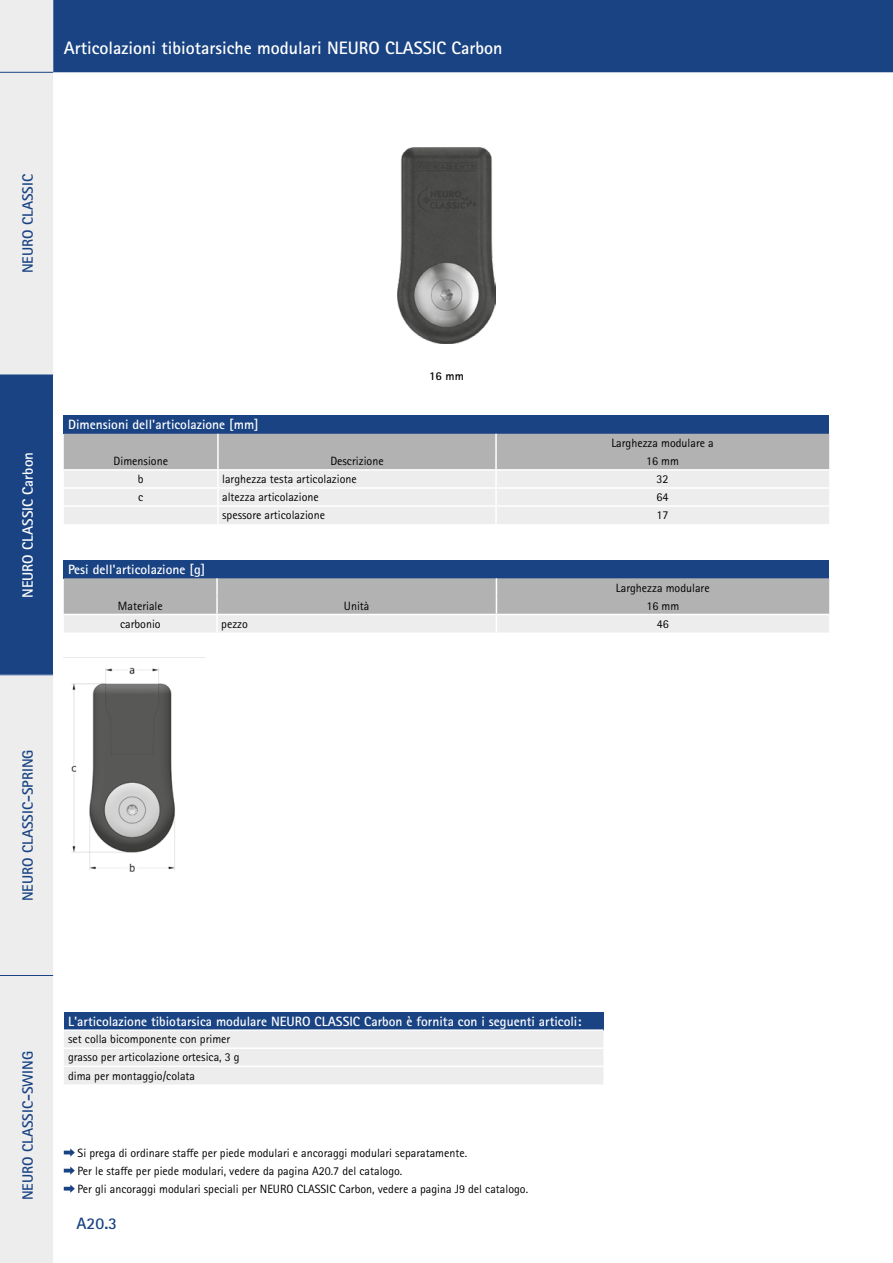
<style>
.page{position:relative;width:893px;height:1263px;background:#fff}
.page>*{position:absolute;margin:0;border:0;box-sizing:border-box;transform-origin:0 0}
.t1{font:700 18px "Rotis Sans Serif Pro";color:#fff}
.t2{font:700 16.5px "Rotis Sans Serif Pro";color:#194383}
.t3{font:700 15px "Rotis Sans Serif Pro";color:#194383}
.t4{font:700 15px "Rotis Sans Serif Pro";color:#fff}
.t5{font:700 13.5px "Rotis Sans Serif Pro";color:#fff}
.t6{font:12px/18px "Rotis Sans Serif Pro";color:#000}
.t7{font:700 12px "Rotis Sans Serif Pro";color:#000}
</style>
<div class="page">
<div style="left:53px;top:0;width:840px;height:72px;background:#194383"></div>
<div style="left:0;top:0;width:53px;height:1263px;background:#ededed"></div>
<div style="left:0;top:375px;width:53px;height:300px;background:#194383"></div>
<hr style="left:0;top:675px;width:53px;height:1px;background:#e9e9f3">
<hr style="left:0;top:975px;width:53px;height:1px;background:#194383">
<hr style="left:0;top:72px;width:53px;height:1px;background:#194383">
<div style="left:64px;top:416px;width:765px;height:18px;background:#194383"></div>
<svg style="left:64px;top:434px;width:765px;height:90px;background:#d7d7d7"></svg>
<div style="left:64px;top:560px;width:765px;height:18px;background:#194383"></div>
<svg style="left:64px;top:578px;width:765px;height:54px;background:#c6c5c6"></svg>
<div style="left:64px;top:1012px;width:539px;height:18px;background:#194383"></div>
<div style="left:64px;top:1031px;width:539px;height:53px;background:#ededed"></div>
<hr style="left:64px;top:1029px;width:539px;height:2px;background:#fff">
<hr style="left:64px;top:1047px;width:539px;height:2px;background:#fff">
<hr style="left:64px;top:1065px;width:539px;height:2px;background:#fff">
<svg style="left:64px;top:1148px;width:11px;height:9px"></svg>
<svg style="left:64px;top:1166px;width:11px;height:9px"></svg>
<svg style="left:64px;top:1184px;width:11px;height:9px"></svg>
<img style="left:397px;top:148px;width:99px;height:195px">
<img style="left:71px;top:667px;width:104px;height:205px">
<h1 class="t1" style="left:64px;top:37px;width:440px">Articolazioni tibiotarsiche modulari NEURO CLASSIC Carbon</h1>
<p class="t3" style="left:18px;top:273px;width:101px;rotate:-90deg">NEURO CLASSIC</p>
<p class="t4" style="left:18px;top:598px;width:148px;rotate:-90deg">NEURO CLASSIC Carbon</p>
<p class="t5" style="left:68px;top:416px;width:192px">Dimensioni dell'articolazione [mm]</p>
<p class="t7" style="left:429px;top:368px;width:36px">16 mm</p>
<p class="t6" style="left:611px;top:434px;width:104px">Larghezza modulare a</p>
<p class="t6" style="left:114px;top:452px;width:56px">Dimensione</p>
<p class="t6" style="left:330px;top:452px;width:55px">Descrizione</p>
<p class="t6" style="left:646px;top:452px;width:34px">16 mm</p>
<p class="t6" style="left:138px;top:470px;width:7px">b</p>
<p class="t6" style="left:222px;top:470px;width:136px">larghezza testa articolazione</p>
<p class="t6" style="left:657px;top:470px;width:13px">32</p>
<p class="t6" style="left:138px;top:488px;width:7px">c</p>
<p class="t6" style="left:222px;top:488px;width:98px">altezza articolazione</p>
<p class="t6" style="left:657px;top:488px;width:13px">64</p>
<p class="t6" style="left:222px;top:506px;width:104px">spessore articolazione</p>
<p class="t6" style="left:657px;top:506px;width:13px">17</p>
<p class="t5" style="left:68px;top:561px;width:139px">Pesi dell'articolazione [g]</p>
<p class="t6" style="left:616px;top:579px;width:95px">Larghezza modulare</p>
<p class="t6" style="left:118px;top:597px;width:46px">Materiale</p>
<p class="t6" style="left:344px;top:597px;width:27px">Unità</p>
<p class="t6" style="left:646px;top:597px;width:34px">16 mm</p>
<p class="t6" style="left:120px;top:615px;width:42px">carbonio</p>
<p class="t6" style="left:221px;top:615px;width:28px">pezzo</p>
<p class="t6" style="left:657px;top:615px;width:13px">46</p>
<p class="t3" style="left:18px;top:901px;width:153px;rotate:-90deg">NEURO CLASSIC-SPRING</p>
<p class="t3" style="left:18px;top:1200px;width:151px;rotate:-90deg">NEURO CLASSIC-SWING</p>
<p class="t5" style="left:68px;top:1013px;width:515px">L'articolazione tibiotarsica modulare NEURO CLASSIC Carbon è fornita con i seguenti articoli:</p>
<p class="t6" style="left:68px;top:1030px;width:173px">set colla bicomponente con primer grasso per articolazione ortesica, 3 g dima per montaggio/colata</p>
<p class="t6" style="left:78px;top:1144px;width:452px">Si prega di ordinare staffe per piede modulari e ancoraggi modulari separatamente.<br>Per le staffe per piede modulari, vedere da pagina A20.7 del catalogo.<br>Per gli ancoraggi modulari speciali per NEURO CLASSIC Carbon, vedere a pagina J9 del catalogo.</p>
<h2 class="t2" style="left:77px;top:1213px;width:42px">A20.3</h2>
</div>
